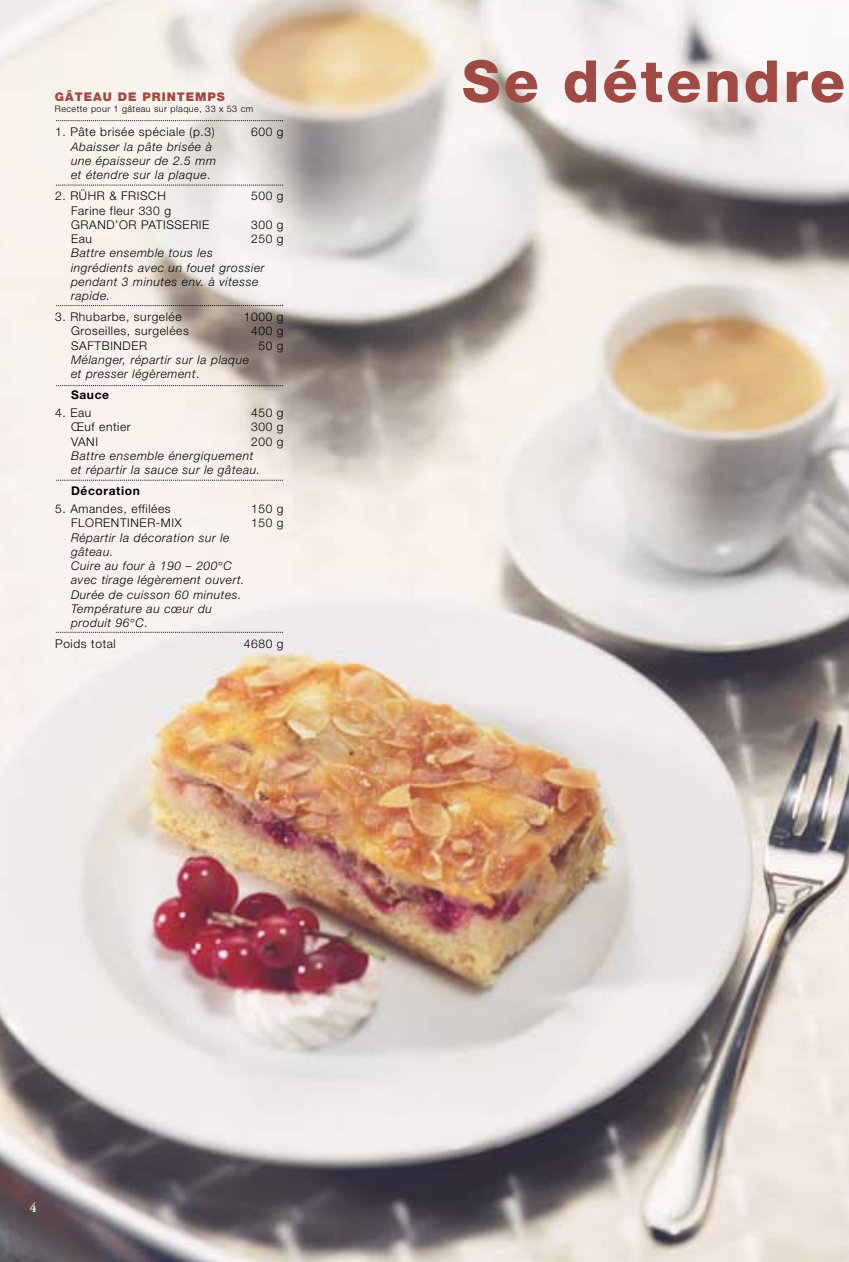
<style>
.page{position:relative;width:849px;height:1262px;background:#fff}
.page>*{position:absolute;margin:0;border:0;box-sizing:border-box;transform-origin:0 0}
.t1{font:800 57.9px "Helvetica Neue";letter-spacing:.05em;color:#a04a44}
.t2{font:600 13.5px "Adobe Garamond";color:#fff}
.t3{font:italic 300 12px/14.2px "Helvetica Neue";letter-spacing:.05em;color:#000}
.t4{font:300 12px/14.2px "Helvetica Neue";letter-spacing:.05em;color:#000}
.t5{font:900 12px "Helvetica Neue";letter-spacing:.08em;color:#a04a44}
.t6{font:700 12px "Helvetica Neue";letter-spacing:.05em;color:#000}
.t7{font:300 9px "Helvetica Neue";letter-spacing:.05em;color:#000}
.s1{font-style:normal}
</style>
<div class="page">
<img style="left:0;top:0;width:849px;height:1261px">
<svg style="left:56px;top:120px;width:228px;height:1px"></svg>
<svg style="left:56px;top:185px;width:228px;height:1px"></svg>
<svg style="left:56px;top:305px;width:228px;height:1px"></svg>
<svg style="left:56px;top:385px;width:228px;height:1px"></svg>
<svg style="left:56px;top:480px;width:228px;height:1px"></svg>
<svg style="left:56px;top:632px;width:228px;height:1px"></svg>
<p class="t5" style="left:55px;top:93px;width:172px">GÂTEAU DE PRINTEMPS</p>
<p class="t7" style="left:55px;top:105px;width:200px">Recette pour 1 gâteau sur plaque, 33 x 53 cm</p>
<p class="t4" style="left:55px;top:126px;width:161px">1. Pâte brisée spéciale (p.3)</p>
<p class="t4" style="left:251px;top:126px;width:34px">600 g</p>
<p class="t3" style="left:71px;top:140px;width:147px">Abaisser la pâte brisée à une épaisseur de 2.5 mm et étendre sur la plaque<span class="s1">.</span></p>
<p class="t4" style="left:55px;top:190px;width:112px">2. RÜHR &amp; FRISCH</p>
<p class="t4" style="left:251px;top:190px;width:34px">500 g</p>
<p class="t4" style="left:71px;top:204px;width:140px">Farine fleur 330 g<br>GRAND’OR PATISSERIE</p>
<p class="t4" style="left:251px;top:218px;width:34px">300 g</p>
<p class="t4" style="left:71px;top:233px;width:22px">Eau</p>
<p class="t4" style="left:251px;top:233px;width:34px">250 g</p>
<p class="t3" style="left:71px;top:247px;width:195px">Battre ensemble tous les ingrédients avec un fouet grossier pendant 3 minutes env. à vitesse rapide.</p>
<p class="t4" style="left:55px;top:311px;width:128px">3. Rhubarbe, surgelée</p>
<p class="t4" style="left:244px;top:311px;width:41px">1000 g</p>
<p class="t4" style="left:71px;top:325px;width:119px">Groseilles, surgelées</p>
<p class="t4" style="left:251px;top:325px;width:34px">400 g</p>
<p class="t4" style="left:71px;top:339px;width:78px">SAFTBINDER</p>
<p class="t4" style="left:258px;top:339px;width:27px">50 g</p>
<p class="t3" style="left:71px;top:353px;width:179px">Mélanger, répartir sur la plaque et presser légèrement<span class="s1">.</span></p>
<p class="t6" style="left:71px;top:390px;width:39px">Sauce</p>
<p class="t4" style="left:55px;top:407px;width:38px">4. Eau</p>
<p class="t4" style="left:251px;top:407px;width:34px">450 g</p>
<p class="t4" style="left:71px;top:421px;width:61px">Œuf entier</p>
<p class="t4" style="left:251px;top:421px;width:34px">300 g</p>
<p class="t4" style="left:71px;top:435px;width:28px">VANI</p>
<p class="t4" style="left:251px;top:435px;width:34px">200 g</p>
<p class="t3" style="left:71px;top:449px;width:191px">Battre ensemble énergiquement et répartir la sauce sur le gâteau.</p>
<p class="t6" style="left:71px;top:486px;width:70px">Décoration</p>
<p class="t4" style="left:55px;top:503px;width:117px">5. Amandes, effilées</p>
<p class="t4" style="left:251px;top:503px;width:34px">150 g</p>
<p class="t4" style="left:71px;top:517px;width:112px">FLORENTINER-MIX</p>
<p class="t4" style="left:251px;top:517px;width:34px">150 g</p>
<p class="t3" style="left:71px;top:531px;width:175px">Répartir la décoration sur le gâteau.<br>Cuire au four à 190 – 200 C avec tirage légèrement ouvert.<br>Durée de cuisson 60 minutes.<br>Température au cœur du produit 96 C.</p>
<p class="t4" style="left:55px;top:638px;width:62px">Poids total</p>
<p class="t4" style="left:244px;top:638px;width:41px">4680 g</p>
<h1 class="t1" style="left:462px;top:61px;width:385px">Se détendre</h1>
<p class="t2" style="left:30px;top:1202px;width:8px">4</p>
</div>
